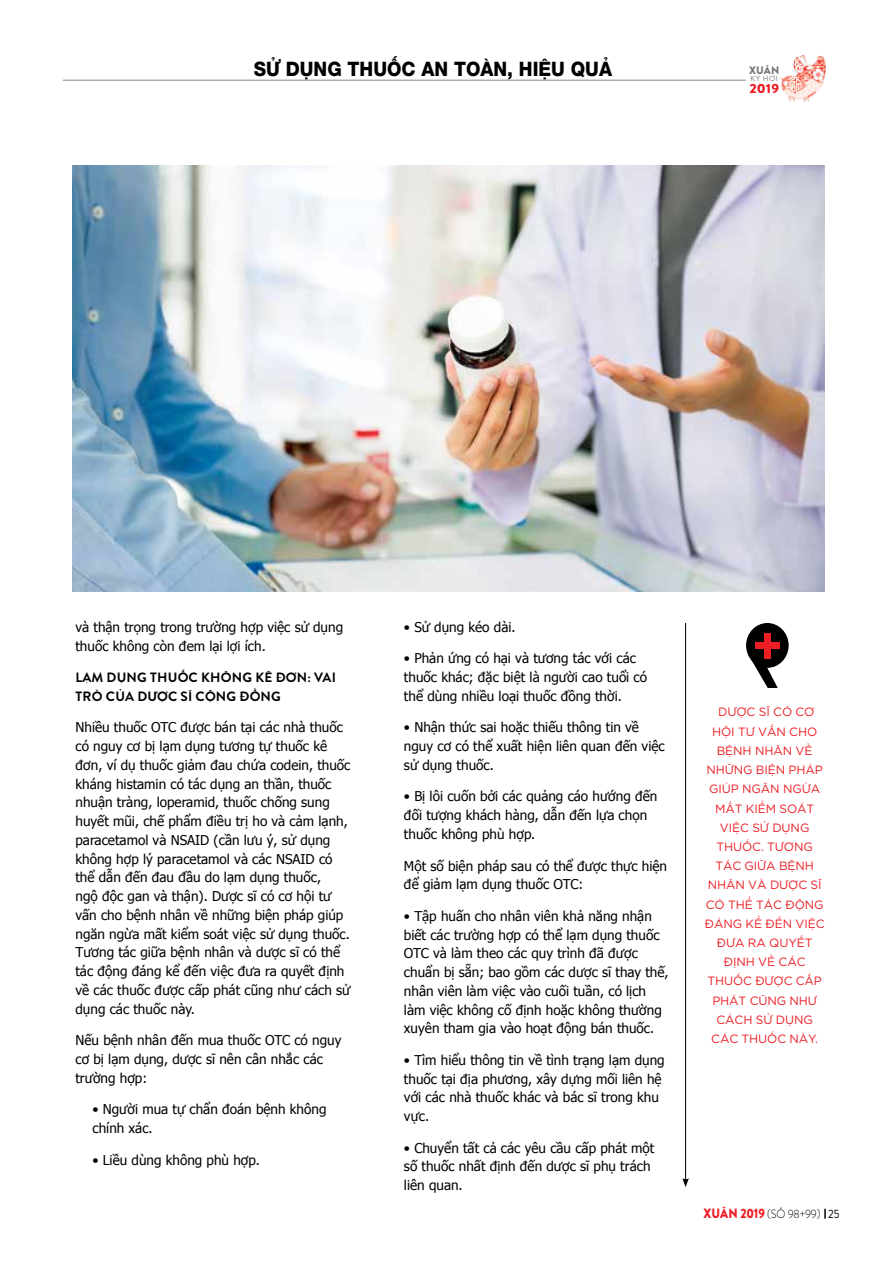
<style>
.page{position:relative;width:893px;height:1263px;background:#fff}
.page>*{position:absolute;margin:0;border:0;box-sizing:border-box;transform-origin:0 0}
.t1{font:500 19.95px "Dep Helvetica";color:#000;scale:.93 1}
.t2{font:13.5px/18.8px "Tahoma";color:#000}
.t3{font:700 13.5px/18.8px "DO Brandon Grotesque";letter-spacing:.015em;color:#000}
.t4{font:900 13.2px "DO Brandon Grotesque";color:#ed1d24;scale:1.09 1}
.t5{font:12px/19.2px "Gotham Vnu";letter-spacing:-.01em;color:#ed1d24;text-align:center}
.t6{font:300 12px "DO Brandon Grotesque";color:#000;scale:.9 1}
.t7{font:900 10.8px "DO Brandon Grotesque";color:#757779}
.t8{font:7.5px "DO Brandon Grotesque";color:#757779}
.s1{font-weight:900;font-size:13.5px;color:#ed1d24}
.s2{font-weight:400}
</style>
<div class="page">
<svg style="left:824px;top:1209px;width:2px;height:9px"></svg>
<hr style="left:63px;top:80px;width:683px;height:1px;background:#939598">
<img style="left:778px;top:55px;width:48px;height:47px">
<img style="left:72px;top:166px;width:753px;height:425px">
<hr style="left:685px;top:623px;width:1px;height:557px;background:#000">
<svg style="left:682px;top:1178px;width:7px;height:9px"></svg>
<div style="left:746px;top:623px;width:43px;height:45px;background:#000;border-radius:50%"></div>
<svg style="left:751px;top:660px;width:27px;height:28px"></svg>
<div style="left:764px;top:633px;width:6px;height:26px;background:#ed1d24"></div>
<div style="left:755px;top:643px;width:25px;height:6px;background:#ed1d24"></div>
<h1 class="t1" style="left:254px;top:55px;width:387px">SỬ DỤNG THUỐC AN TOÀN, HIỆU QUẢ</h1>
<p class="t7" style="left:749px;top:62px;width:32px">XUÂN</p>
<p class="t8" style="left:750px;top:73px;width:29px">KỶ hợi</p>
<p class="t4" style="left:750px;top:79px;width:29px">2019</p>
<p class="t2" style="left:75px;top:617px;width:269px">và thận trọng trong trường hợp việc sử dụng thuốc không còn đem lại lợi ích.</p>
<p class="t3" style="left:76px;top:668px;width:262px">LẠM DỤNG THUỐC KHÔNG KÊ ĐƠN: VAI<br>TRÒ CỦA DƯỢC SĨ CỘNG ĐỒNG</p>
<p class="t2" style="left:75px;top:717px;width:277px">Nhiều thuốc OTC được bán tại các nhà thuốc có nguy cơ bị lạm dụng tương tự thuốc kê đơn, ví dụ thuốc giảm đau chứa codein, thuốc kháng histamin có tác dụng an thần, thuốc nhuận tràng, loperamid, thuốc chống sung huyết mũi, chế phẩm điều trị ho và cảm lạnh, paracetamol và NSAID (cần lưu ý, sử dụng không hợp lý paracetamol và các NSAID có thể dẫn đến đau đầu do lạm dụng thuốc,<br>ngộ độc gan và thận). Dược sĩ có cơ hội tư vấn cho bệnh nhân về những biện pháp giúp ngăn ngừa mất kiểm soát việc sử dụng thuốc.<br>Tương tác giữa bệnh nhân và dược sĩ có thể tác động đáng kể đến việc đưa ra quyết định về các thuốc được cấp phát cũng như cách sử dụng các thuốc này.</p>
<p class="t2" style="left:75px;top:1030px;width:267px">Nếu bệnh nhân đến mua thuốc OTC có nguy cơ bị lạm dụng, dược sĩ nên cân nhắc các trường hợp:</p>
<p class="t2" style="left:92px;top:1099px;width:235px">• Người mua tự chẩn đoán bệnh không chính xác.</p>
<p class="t2" style="left:92px;top:1149px;width:169px">• Liều dùng không phù hợp.</p>
<p class="t2" style="left:404px;top:617px;width:113px">• Sử dụng kéo dài.</p>
<p class="t2" style="left:404px;top:648px;width:245px">• Phản ứng có hại và tương tác với các thuốc khác; đặc biệt là người cao tuổi có thể dùng nhiều loại thuốc đồng thời.</p>
<p class="t2" style="left:404px;top:717px;width:262px">• Nhận thức sai hoặc thiếu thông tin về nguy cơ có thể xuất hiện liên quan đến việc sử dụng thuốc.</p>
<p class="t2" style="left:404px;top:786px;width:255px">• Bị lôi cuốn bởi các quảng cáo hướng đến đối tượng khách hàng, dẫn đến lựa chọn thuốc không phù hợp.</p>
<p class="t2" style="left:404px;top:856px;width:265px">Một số biện pháp sau có thể được thực hiện để giảm lạm dụng thuốc OTC:</p>
<p class="t2" style="left:404px;top:906px;width:266px">• Tập huấn cho nhân viên khả năng nhận biết các trường hợp có thể lạm dụng thuốc OTC và làm theo các quy trình đã được chuẩn bị sẵn; bao gồm các dược sĩ thay thế, nhân viên làm việc vào cuối tuần, có lịch làm việc không cố định hoặc không thường xuyên tham gia vào hoạt động bán thuốc.</p>
<p class="t2" style="left:404px;top:1050px;width:262px">• Tìm hiểu thông tin về tình trạng lạm dụng thuốc tại địa phương, xây dựng mối liên hệ với các nhà thuốc khác và bác sĩ trong khu vực.</p>
<p class="t2" style="left:404px;top:1138px;width:252px">• Chuyển tất cả các yêu cầu cấp phát một số thuốc nhất định đến dược sĩ phụ trách liên quan.</p>
<p class="t5" style="left:705px;top:702px;width:121px">D ƯỢC SĨ CÓ CƠ<br>HỘI TƯ VẤN CHO<br>BỆN H N HÂN VỀ<br>N HỮNG BIỆN PHÁP<br>GIÚP NGĂN NGỪA<br>MẤT KIỂM SOÁT<br>VIỆC SỬ DỤNG<br>THUỐC. TƯƠN G<br>TÁC GIỮA BỆN H<br>N HÂN VÀ DƯỢC SĨ<br>CÓ THỂ TÁC ĐỘNG<br>ĐÁNG KỂ ĐẾN VIỆC<br>ĐƯA RA QUYẾT<br>ĐỊN H VỀ CÁC<br>THUỐC ĐƯỢC CẤP<br>PHÁT CŨNG N HƯ<br>CÁCH SỬ DỤNG<br>CÁC THUỐC NÀY.</p>
<p class="t6" style="left:703px;top:1206px;width:153px"><span class="s1">XUÂN 2019</span> (số 98+99) <span class="s2">25</span></p>
</div>
